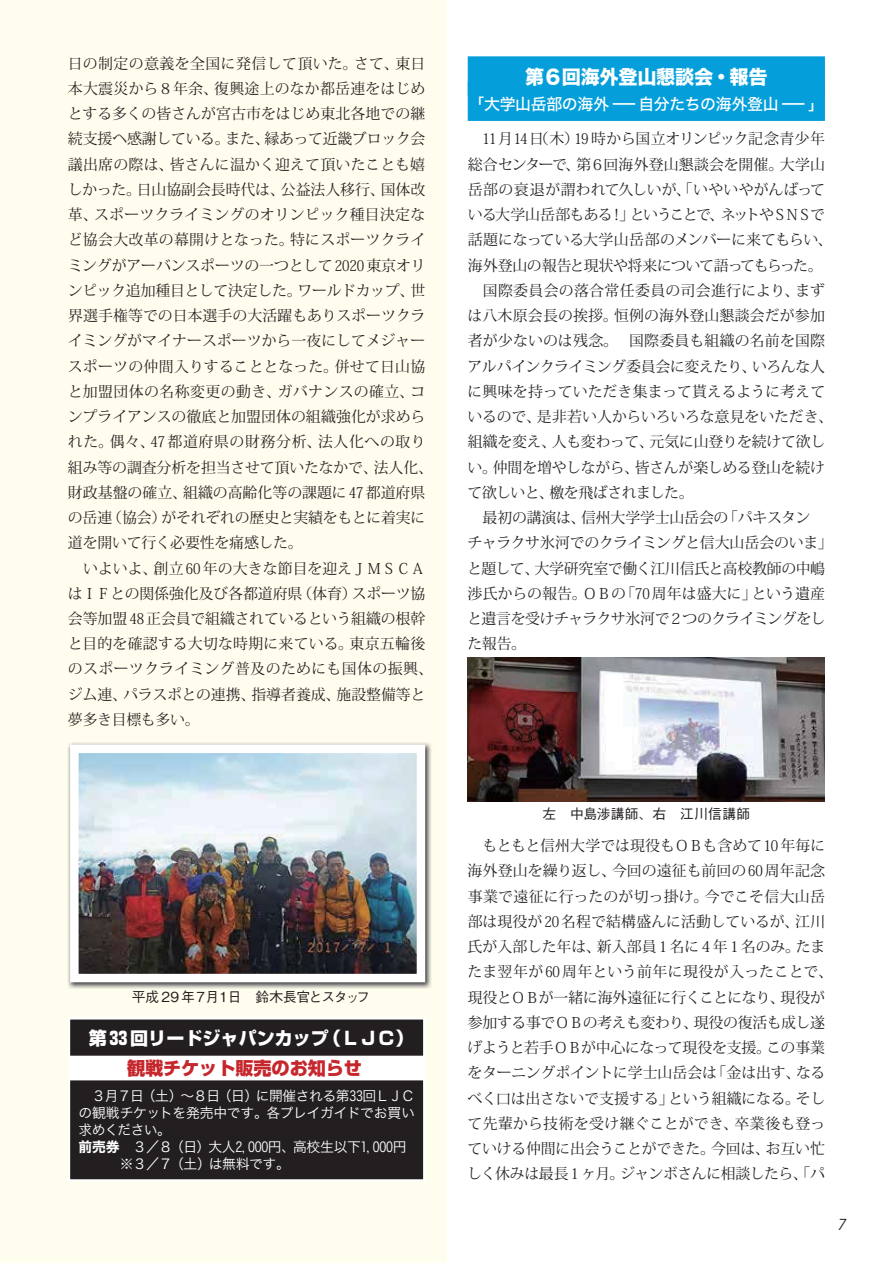
<style>
.page{position:relative;width:893px;height:1263px;background:#fff}
.page>*{position:absolute;margin:0;border:0;box-sizing:border-box;transform-origin:0 0}
.t1{font:19.2px "Hira Kaku Std N W8 90 msp RKSJ H";letter-spacing:-.015em;color:#fff}
.t2{font:18px "Shin Go Pro Heavy 90 msp RKSJ H";color:#fff}
.t3{font:18px "Shin Go Pro Heavy 90 msp RKSJ H";color:#c5272c}
.t4{font:15.9px "Hira Kaku Std N W5 90 msp RKSJ H";letter-spacing:-.02em;color:#fff}
.t5{font:14.85px/25.2px "Koz Min Pro Regular 90 msp RKSJ H";letter-spacing:-.005em;color:#231f20}
.t6{font:italic 14.85px "Koz Go Pro Regular 90 msp RKSJ H";color:#231f20}
.t7{font:13.8px/17px "Hira Kaku Std W3 90 msp RKSJ H";letter-spacing:-.025em;color:#fff}
.t8{font:13.8px "Gothic BBB Pro Medium 90 msp RKSJ H";letter-spacing:-.09em;color:#231f20}
.t9{font:13.8px "Gothic BBB Pro Medium 90 msp RKSJ H";letter-spacing:.005em;color:#231f20}
.s1{font-family:"Hira Kaku Std W7 90 msp RKSJ H"}
</style>
<div class="page">
<div style="left:0;top:0;width:446px;height:1263px;background:#fffeee"></div>
<img style="left:68px;top:742px;width:364px;height:247px">
<img style="left:80px;top:754px;width:335px;height:218px">
<div style="left:70px;top:744px;width:355px;height:238px;border:9px solid #fff"></div>
<div style="left:468px;top:56px;width:357px;height:40px;background:#049fdb"></div>
<div style="left:468px;top:82px;width:357px;height:39px;background:#049fdb"></div>
<img style="left:468px;top:657px;width:357px;height:145px">
<div style="left:69px;top:1018px;width:355px;height:101px;background:#231f20"></div>
<div style="left:68px;top:1017px;width:357px;height:103px;border:2px solid #fff"></div>
<div style="left:69px;top:1057px;width:355px;height:101px;background:#fff"></div>
<div style="left:68px;top:1056px;width:357px;height:103px;border:2px solid #fff"></div>
<div style="left:69px;top:1079px;width:355px;height:101px;background:#231f20"></div>
<div style="left:68px;top:1078px;width:357px;height:103px;border:2px solid #fff"></div>
<p class="t5" style="left:68px;top:52px;width:367px">日の制定の意義を全国に発信して頂いた。さて、東日本大震災から８年余、復興途上のなか都岳連をはじめとする多くの皆さんが宮古市をはじめ東北各地での継続支援ヘ感謝している。また、縁あって近畿ブロック会議出席の際は、皆さんに温かく迎えて頂いたことも嬉しかった。日山協副会長時代は、公益法人移行、国体改革、スポーツクライミングのオリンピック種目決定など協会大改革の幕開けとなった。特にスポーツクライミングがアーバンスポーツの一つとして2020 東京オリンピック追加種目として決定した。ワールドカップ、世界選手権等での日本選手の大活躍もありスポーツクライミングがマイナースポーツから一夜にしてメジャースポーツの仲間入りすることとなった。併せて日山協と加盟団体の名称変更の動き、ガバナンスの確立、コンプライアンスの徹底と加盟団体の組織強化が求められた。偶々、47 都道府県の財務分析、法人化への取り組み等の調査分析を担当させて頂いたなかで、法人化、財政基盤の確立、組織の高齢化等の課題に47 都道府県の岳連（協会）がそれぞれの歴史と実績をもとに着実に道を開いて行く必要性を痛感した。<br>　いよいよ、創立 60 年の大きな節目を迎えＪＭＳＣＡはＩＦとの関係強化及び各都道府県（体育）スポーツ協会等加盟 48 正会員で組織されているという組織の根幹と目的を確認する大切な時期に来ている。東京五輪後のスポーツクライミング普及のためにも国体の振興、ジム連、パラスポとの連携、指導者養成、施設整備等と夢多き目標も多い。</p>
<p class="t1" style="left:525px;top:70px;width:244px">第６回海外登山懇談会・報告</p>
<p class="t4" style="left:468px;top:98px;width:357px">「大学山岳部の海外－自分たちの海外登山－」</p>
<p class="t5" style="left:467px;top:128px;width:367px">　11月14日（木）19 時から国立オリンピック記念青少年総合センターで、第６回海外登山懇談会を開催。大学山岳部の衰退が謂われて久しいが、「いやいやがんばっている大学山岳部もある！」ということで、ネットやＳＮＳで話題になっている大学山岳部のメンバーに来てもらい、海外登山の報告と現状や将来について語ってもらった。　国際委員会の落合常任委員の司会進行により、まずは八木原会長の挨拶。恒例の海外登山懇談会だが参加者が少ないのは残念。　国際委員も組織の名前を国際アルパインクライミング委員会に変えたり、いろんな人に興味を持っていただき集まって貰えるように考えているので、是非若い人からいろいろな意見をいただき、組織を変え、人も変わって、元気に山登りを続けて欲しい。仲間を増やしながら、皆さんが楽しめる登山を続けて欲しいと、檄を飛ばされました。<br>　最初の講演は、信州大学学士山岳会の「パキスタン　チャラクサ氷河でのクライミングと信大山岳会のいま」と題して、大学研究室で働く江川信氏と高校教師の中嶋渉氏からの報告。ＯＢの「70 周年は盛大に」という遺産と遺言を受けチャラクサ氷河で２つのクライミングをした報告。</p>
<p class="t8" style="left:132px;top:991px;width:240px">平成 29 年７月１日　鈴木長官とスタッフ</p>
<p class="t2" style="left:89px;top:1031px;width:326px">第 33回リードジャパンカップ（ＬＪＣ）</p>
<p class="t3" style="left:127px;top:1061px;width:236px">観戦チケット販売のお知らせ</p>
<p class="t7" style="left:78px;top:1089px;width:338px">　３月７日（土）～８日（日）に開催される第33回ＬＪＣの観戦チケットを発売中です。各プレイガイドでお買い求めください。<br><span class="s1">前売券</span>　３／８（日）大人2,000円、高校生以下1,000円　　　※３／７（土）は無料です。</p>
<p class="t9" style="left:542px;top:808px;width:209px">左　中島渉講師、右　江川信講師</p>
<p class="t5" style="left:467px;top:835px;width:367px">　もともと信州大学では現役もＯＢも含めて10 年毎に海外登山を繰り返し、今回の遠征も前回の60 周年記念事業で遠征に行ったのが切っ掛け。今でこそ信大山岳部は現役が20 名程で結構盛んに活動しているが、江川氏が入部した年は、新入部員１名に４年１名のみ。たまたま翌年が 60 周年という前年に現役が入ったことで、現役とＯＢが一緒に海外遠征に行くことになり、現役が参加する事でＯＢの考えも変わり、現役の復活も成し遂げようと若手ＯＢが中心になって現役を支援。この事業をターニングポイントに学士山岳会は「金は出す、なるべく口は出さないで支援する」という組織になる。そして先輩から技術を受け継ぐことができ、卒業後も登っていける仲間に出会うことができた。今回は、お互い忙しく休みは最長１ヶ月。ジャンボさんに相談したら、「パ</p>
<p class="t6" style="left:837px;top:1218px;width:12px">7</p>
</div>
